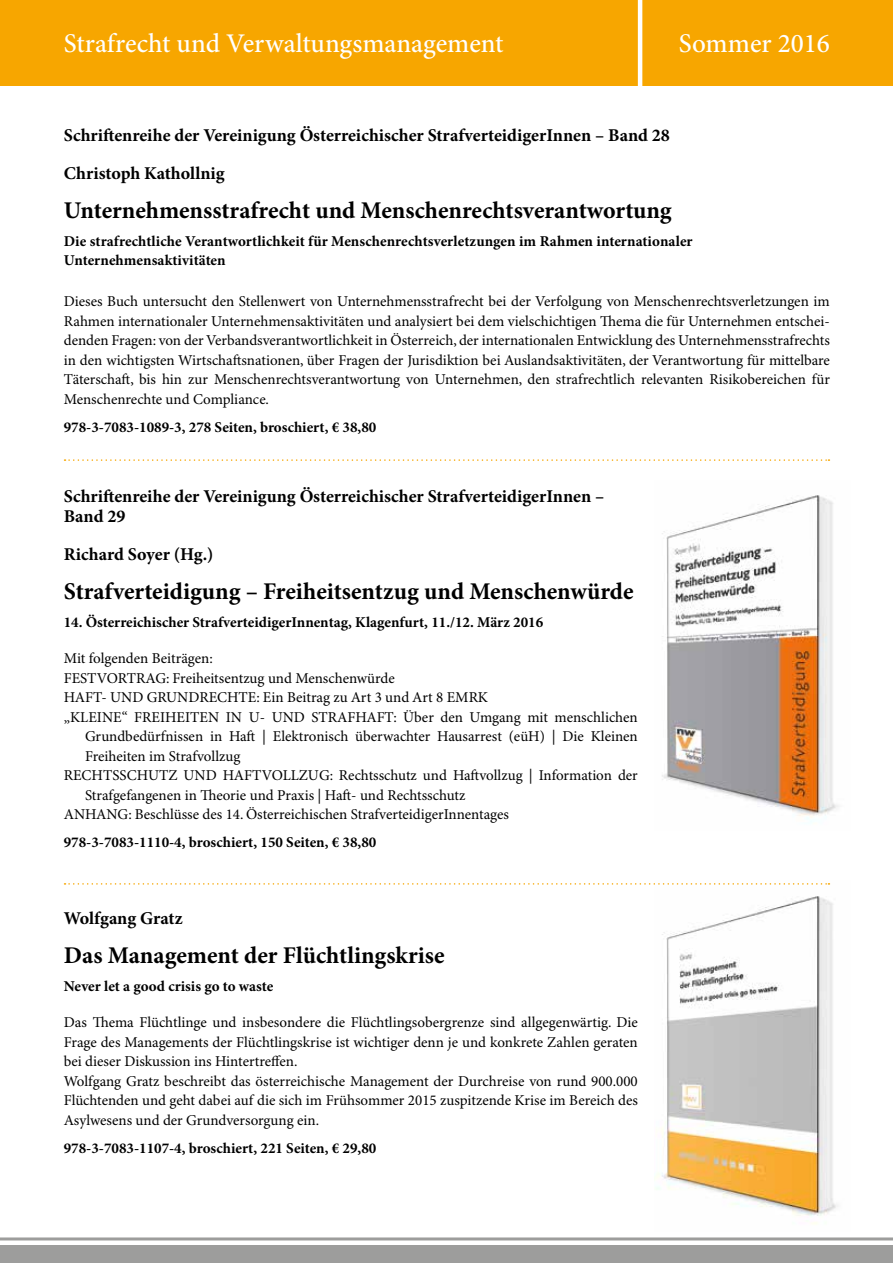
<style>
.page{position:relative;width:893px;height:1263px;background:#fff}
.page>*{position:absolute;margin:0;border:0;box-sizing:border-box;transform-origin:0 0}
.t1{font:500 27px "Minion Pro";color:#fff}
.t2{font:700 24px "Minion Pro";color:#000}
.t3{font:700 18px/38.5px "Minion Pro";color:#000}
.t4{font:15px/19.5px "Minion Pro";color:#000}
.t5{font:700 15px/19.5px "Minion Pro";color:#000}
</style>
<div class="page">
<div style="left:0;top:1246px;width:893px;height:17px;background:#9d9d9c"></div>
<hr style="left:0;top:1237px;width:893px;height:3px;background:#9d9d9c">
<div style="left:0;top:0;width:893px;height:85px;background:#f7a600"></div>
<hr style="left:638px;top:0;width:4px;height:97px;background:#fff">
<img style="left:656px;top:883px;width:182px;height:341px">
<svg style="left:65px;top:883px;width:764px;height:2px"></svg>
<svg style="left:65px;top:459px;width:764px;height:2px"></svg>
<img style="left:662px;top:495px;width:177px;height:327px">
<h1 class="t1" style="left:64px;top:25px;width:441px">Strafrecht und Verwaltungsmanagement</h1>
<h1 class="t1" style="left:679px;top:25px;width:153px">Sommer 2016</h1>
<p class="t3" style="left:64px;top:115px;width:608px">Schriftenreihe der Vereinigung Österreichischer StrafverteidigerInnen – Band 28<br>Christoph Kathollnig</p>
<h2 class="t2" style="left:64px;top:193px;width:609px">Unternehmensstrafrecht und Menschenrechtsverantwortung</h2>
<p class="t5" style="left:64px;top:231px;width:630px">Die strafrechtliche Verantwortlichkeit für Menschenrechtsverletzungen im Rahmen internationaler<br>Unternehmensaktivitäten</p>
<p class="t4" style="left:64px;top:292px;width:768px;text-align:justify">Dieses Buch untersucht den Stellenwert von Unternehmensstrafrecht bei der Verfolgung von Menschenrechtsverletzungen im Rahmen internationaler Unternehmensaktivitäten und analysiert bei dem vielschichtigen Thema die für Unternehmen entschei&shy;denden Fragen: von der Verbandsverantwortlichkeit in Österreich, der internationalen Entwicklung des Unternehmensstrafrechts in den wichtigsten Wirtschaftsnationen, über Fragen der Jurisdiktion bei Auslandsaktivitäten, der Verantwortung für mittelbare Täterschaft, bis hin zur Menschenrechtsverantwortung von Unternehmen, den strafrechtlich relevanten Risikobereichen für Menschenrechte und Compliance.</p>
<p class="t5" style="left:64px;top:417px;width:314px">978-3-7083-1089-3, 278 Seiten, broschiert, € 38,80</p>
<p class="t3" style="left:64px;top:486px;width:542px;line-height:19.5px">Schriftenreihe der Vereinigung Österreichischer StrafverteidigerInnen –<br>Band 29</p>
<p class="t3" style="left:64px;top:535px;width:151px">Richard Soyer (Hg.)</p>
<h2 class="t2" style="left:64px;top:574px;width:571px">Strafverteidigung – Freiheitsentzug und Menschenwürde</h2>
<p class="t5" style="left:64px;top:612px;width:481px">14. Österreichischer StrafverteidigerInnentag, Klagenfurt, 11./12. März 2016</p>
<p class="t4" style="left:64px;top:649px;width:150px">Mit folgenden Beiträgen:</p>
<p class="t4" style="left:64px;top:669px;width:332px">FESTVORTRAG: Freiheitsentzug und Menschenwürde</p>
<p class="t4" style="left:64px;top:688px;width:426px">HAFT- UND GRUNDRECHTE: Ein Beitrag zu Art 3 und Art 8 EMRK</p>
<p class="t4" style="left:64px;top:708px;width:575px">„KLEINE“ FREIHEITEN IN U- UND STRAFHAFT: Über den Umgang mit menschlichen</p>
<p class="t4" style="left:85px;top:727px;width:554px">Grundbedürfnissen in Haft | Elektronisch überwachter Hausarrest (eüH) | Die Kleinen</p>
<p class="t4" style="left:85px;top:747px;width:157px">Freiheiten im Strafvollzug</p>
<p class="t4" style="left:64px;top:766px;width:576px">RECHTSSCHUTZ UND HAFTVOLLZUG: Rechtsschutz und Haftvollzug | Information der</p>
<p class="t4" style="left:85px;top:786px;width:382px">Strafgefangenen in Theorie und Praxis | Haft- und Rechtsschutz</p>
<p class="t4" style="left:64px;top:805px;width:447px">ANHANG: Beschlüsse des 14. Österreichischen StrafverteidigerInnentages</p>
<p class="t5" style="left:64px;top:833px;width:314px">978-3-7083-1110-4, broschiert, 150 Seiten, € 38,80</p>
<p class="t3" style="left:64px;top:899px;width:120px">Wolfgang Gratz</p>
<h2 class="t2" style="left:64px;top:938px;width:382px">Das Management der Flüchtlingskrise</h2>
<p class="t5" style="left:64px;top:976px;width:211px">Never let a good crisis go to waste</p>
<p class="t4" style="left:64px;top:1013px;width:576px">Das Thema Flüchtlinge und insbesondere die Flüchtlingsobergrenze sind allgegenwärtig. Die Frage des Managements der Flüchtlingskrise ist wichtiger denn je und konkrete Zahlen geraten bei dieser Diskussion ins Hintertreffen.<br>Wolfgang Gratz beschreibt das österreichische Management der Durchreise von rund 900.000<br>Flüchtenden und geht dabei auf die sich im Frühsommer 2015 zuspitzende Krise im Bereich des Asylwesens und der Grundversorgung ein.</p>
<p class="t5" style="left:64px;top:1138px;width:314px">978-3-7083-1107-4, broschiert, 221 Seiten, € 29,80</p>
</div>
